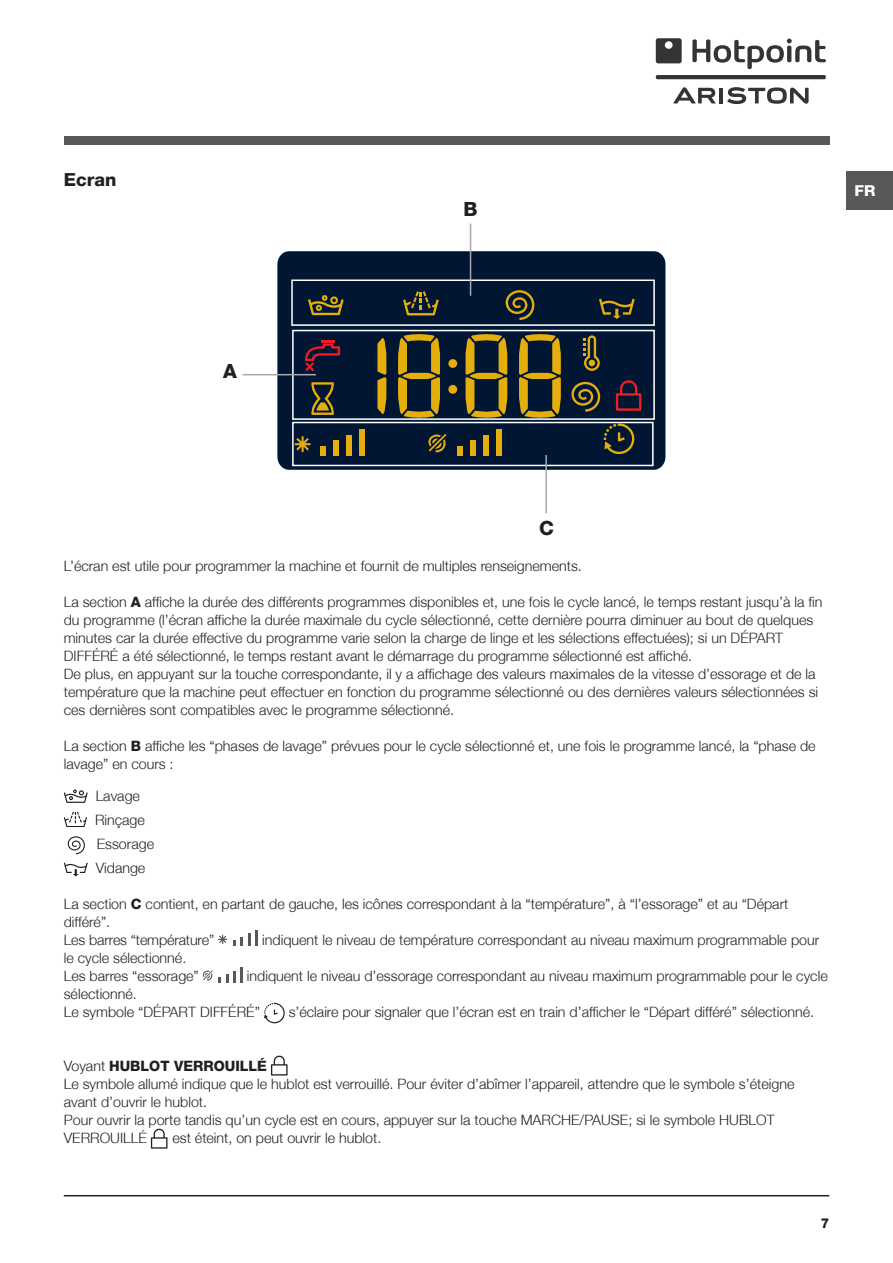
<style>
.page{position:relative;width:893px;height:1263px;background:#fff}
.page>*{position:absolute;margin:0;border:0;box-sizing:border-box;transform-origin:0 0}
.Titolo_3{font:800 19.5px "Helvetica Neue";color:#231f20}
.Corpo_testo{font:800 18px "Helvetica Neue";color:#231f20}
.t1{font:800 15px "Helvetica Neue";color:#fff;scale:1.05 1}
.Corpo_testo-2{font:300 14.25px/18px "Helvetica Neue";color:#231f20}
.Corpo_testo-3{font:800 14.25px "Helvetica Neue";color:#231f20}
.t2{font:800 13.5px "Helvetica Neue";color:#231f20}
.s1{font-weight:800}
.s2{font-weight:300}
</style>
<div class="page">
<hr style="left:64px;top:1195px;width:765px;height:1px;background:#231f20">
<div style="left:846px;top:172px;width:47px;height:38px;background:#57585a"></div>
<div style="left:64px;top:136px;width:765px;height:9px;background:#57585a"></div>
<svg style="left:692px;top:39px;width:134px;height:30px"></svg>
<svg style="left:656px;top:38px;width:26px;height:25px"></svg>
<hr style="left:656px;top:75px;width:170px;height:4px;background:#323436;border-radius:2px">
<hr style="left:720px;top:88px;width:3px;height:15px;background:#323436">
<svg style="left:727px;top:87px;width:82px;height:17px"></svg>
<svg style="left:673px;top:87px;width:43px;height:16px"></svg>
<div style="left:277px;top:251px;width:388px;height:219px;background:#001632"></div>
<svg style="left:582px;top:335px;width:18px;height:36px"></svg>
<svg style="left:310px;top:382px;width:25px;height:33px"></svg>
<svg style="left:616px;top:380px;width:25px;height:31px"></svg>
<svg style="left:599px;top:299px;width:36px;height:20px"></svg>
<svg style="left:295px;top:436px;width:15px;height:16px"></svg>
<svg style="left:403px;top:291px;width:36px;height:24px"></svg>
<svg style="left:305px;top:340px;width:35px;height:31px"></svg>
<svg style="left:308px;top:295px;width:36px;height:20px"></svg>
<svg style="left:571px;top:382px;width:29px;height:30px"></svg>
<div style="left:320px;top:446px;width:5px;height:9px;background:#e4ae0d"></div>
<div style="left:333px;top:440px;width:6px;height:15px;background:#e4ae0d"></div>
<div style="left:347px;top:435px;width:5px;height:20px;background:#e4ae0d"></div>
<div style="left:360px;top:429px;width:5px;height:27px;background:#e4ae0d"></div>
<div style="left:457px;top:446px;width:5px;height:9px;background:#e4ae0d"></div>
<div style="left:470px;top:440px;width:5px;height:15px;background:#e4ae0d"></div>
<div style="left:483px;top:435px;width:5px;height:20px;background:#e4ae0d"></div>
<div style="left:496px;top:429px;width:5px;height:27px;background:#e4ae0d"></div>
<svg style="left:506px;top:290px;width:28px;height:30px"></svg>
<svg style="left:604px;top:425px;width:30px;height:29px"></svg>
<div style="left:448px;top:359px;width:9px;height:9px;background:#e4ae0d;border-radius:50%"></div>
<div style="left:448px;top:385px;width:9px;height:9px;background:#e4ae0d;border-radius:50%"></div>
<svg style="left:377px;top:338px;width:9px;height:76px"></svg>
<svg style="left:398px;top:334px;width:42px;height:83px;background:#6b5d20"></svg>
<svg style="left:466px;top:334px;width:41px;height:83px;background:#6a5d20"></svg>
<svg style="left:519px;top:334px;width:42px;height:83px;background:#695c20"></svg>
<svg style="left:428px;top:434px;width:18px;height:18px"></svg>
<div style="left:292px;top:330px;width:363px;height:90px;border:2px solid #fff"></div>
<div style="left:291px;top:279px;width:364px;height:47px;border:2px solid #fff"></div>
<hr style="left:470px;top:224px;width:1px;height:72px;background:#a8a9ad">
<div style="left:292px;top:422px;width:362px;height:44px;border:2px solid #fff"></div>
<hr style="left:545px;top:455px;width:2px;height:58px;background:#a8a9ad">
<hr style="left:242px;top:374px;width:74px;height:1px;background:#a8a9ad">
<svg style="left:64px;top:789px;width:24px;height:14px"></svg>
<svg style="left:64px;top:811px;width:23px;height:16px"></svg>
<svg style="left:68px;top:836px;width:17px;height:18px"></svg>
<svg style="left:64px;top:863px;width:24px;height:13px"></svg>
<svg style="left:218px;top:935px;width:9px;height:9px"></svg>
<svg style="left:233px;top:934px;width:18px;height:12px"></svg>
<hr style="left:255px;top:930px;width:3px;height:16px;background:#57585a">
<svg style="left:219px;top:971px;width:17px;height:11px"></svg>
<hr style="left:240px;top:967px;width:3px;height:15px;background:#57585a">
<svg style="left:203px;top:970px;width:10px;height:10px"></svg>
<svg style="left:264px;top:1003px;width:21px;height:20px"></svg>
<svg style="left:271px;top:1056px;width:17px;height:19px"></svg>
<svg style="left:151px;top:1129px;width:16px;height:19px"></svg>
<p class="Corpo_testo" style="left:64px;top:169px;width:54px">Ecran</p>
<p class="Titolo_3" style="left:463px;top:198px;width:16px">B</p>
<p class="t1" style="left:854px;top:182px;width:21px">FR</p>
<p class="Titolo_3" style="left:223px;top:360px;width:15px">A</p>
<p class="Titolo_3" style="left:539px;top:516px;width:16px">C</p>
<p class="Corpo_testo-2" style="left:64px;top:556px;width:520px">L’écran est utile pour programmer la machine et fournit de multiples renseignements.</p>
<p class="Corpo_testo-2" style="left:64px;top:592px;width:760px">La section <span class="s1">A</span> affiche la durée des différents programmes disponibles et, une fois le cycle lancé, le temps restant jusqu’à la fin du programme (l’écran affiche la durée maximale du cycle sélectionné, cette dernière pourra diminuer au bout de quelques minutes car la durée effective du programme varie selon la charge de linge et les sélections effectuées); si un DÉPART DIFFÉRÉ a été sélectionné, le temps restant avant le démarrage du programme sélectionné est affiché.</p>
<p class="Corpo_testo-2" style="left:64px;top:664px;width:756px">De plus, en appuyant sur la touche correspondante, il y a affichage des valeurs maximales de la vitesse d’essorage et de la température que la machine peut effectuer en fonction du programme sélectionné ou des dernières valeurs sélectionnées si ces dernières sont compatibles avec le programme sélectionné.</p>
<p class="Corpo_testo-2" style="left:64px;top:736px;width:753px">La section <span class="s1">B</span> affiche les “phases de lavage” prévues pour le cycle sélectionné et, une fois le programme lancé, la “phase de lavage” en cours :</p>
<p class="Corpo_testo-2" style="left:96px;top:787px;width:46px">Lavage</p>
<p class="Corpo_testo-2" style="left:95px;top:811px;width:51px">Rinçage</p>
<p class="Corpo_testo-2" style="left:97px;top:835px;width:59px">Essorage</p>
<p class="Corpo_testo-2" style="left:96px;top:859px;width:51px">Vidange</p>
<p class="Corpo_testo-2" style="left:64px;top:895px;width:726px">La section <span class="s1">C</span> contient, en partant de gauche, les icônes correspondant à la “température”, à “l’essorage” et au “Départ différé”.</p>
<p class="Corpo_testo-2" style="left:64px;top:931px;width:152px">Les barres “température”</p>
<p class="Corpo_testo-2" style="left:262px;top:931px;width:558px">indiquent le niveau de température correspondant au niveau maximum programmable pour</p>
<p class="Corpo_testo-2" style="left:64px;top:949px;width:124px">le cycle sélectionné.</p>
<p class="Corpo_testo-2" style="left:64px;top:967px;width:137px">Les barres “essorage”</p>
<p class="Corpo_testo-2" style="left:247px;top:967px;width:582px">indiquent le niveau d’essorage correspondant au niveau maximum programmable pour le cycle</p>
<p class="Corpo_testo-2" style="left:64px;top:985px;width:75px">sélectionné.</p>
<p class="Corpo_testo-2" style="left:64px;top:1003px;width:198px">Le symbole “DÉPART DIFFÉRÉ”</p>
<p class="Corpo_testo-2" style="left:289px;top:1003px;width:527px">s’éclaire pour signaler que l’écran est en train d’afficher le “Départ différé” sélectionné.</p>
<p class="Corpo_testo-3" style="left:64px;top:1058px;width:205px"><span class="s2">Voyant</span> HUBLOT VERROUILLÉ</p>
<p class="Corpo_testo-2" style="left:64px;top:1075px;width:732px">Le symbole allumé indique que le hublot est verrouillé. Pour éviter d’abîmer l’appareil, attendre que le symbole s’éteigne avant d’ouvrir le hublot.</p>
<p class="Corpo_testo-2" style="left:64px;top:1111px;width:712px">Pour ouvrir la porte tandis qu’un cycle est en cours, appuyer sur la touche MARCHE/PAUSE; si le symbole HUBLOT<br>VERROUILLÉ</p>
<p class="Corpo_testo-2" style="left:173px;top:1129px;width:210px">est éteint, on peut ouvrir le hublot.</p>
<p class="t2" style="left:821px;top:1215px;width:10px">7</p>
</div>
